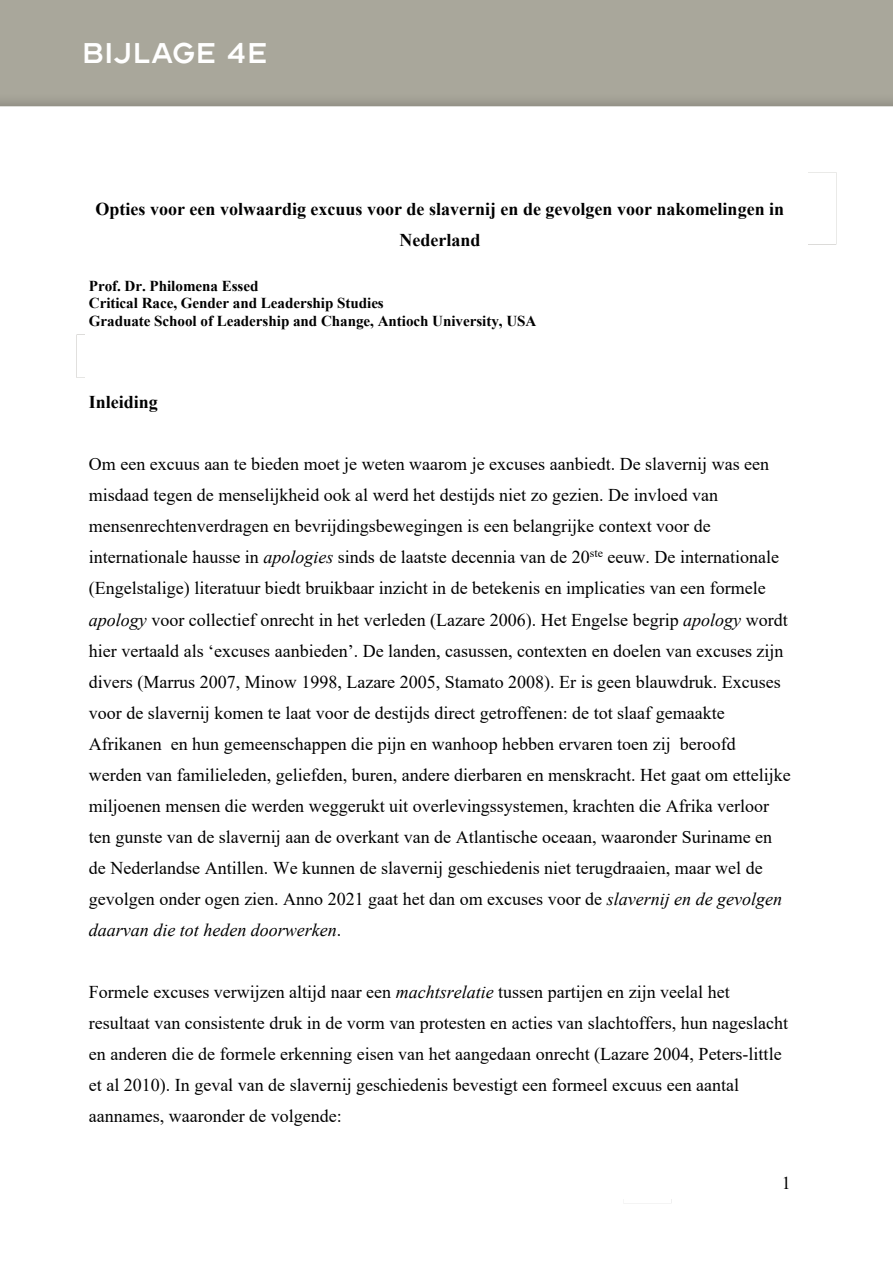
<style>
.page{position:relative;width:893px;height:1263px;background:#fff}
.page>*{position:absolute;margin:0;border:0;box-sizing:border-box;transform-origin:0 0}
.kop_bijlage{font:28.5px "Conneqt";letter-spacing:.01em;color:#fff}
.t1{font:18px/31px "Times New Roman";color:#000}
.t2{font:700 18px/30.9px "Times New Roman";color:#000;text-align:center}
.t3{font:700 15.15px/17.1px "Times New Roman";letter-spacing:-.005em;color:#000}
.s1{font-style:italic}
</style>
<div class="page">
<div style="left:0;top:0;width:893px;height:92px;background:#a9a79b"></div>
<p class="kop_bijlage" style="left:82px;top:34px;width:187px">BIJLAGE 4E</p>
<p class="t2" style="left:96px;top:193px;width:690px">Opties voor een volwaardig excuus voor de slavernij en de gevolgen voor nakomelingen in<br>Nederland</p>
<p class="t3" style="left:89px;top:277px;width:449px">Prof. Dr. Philomena Essed<br>Critical Race, Gender and Leadership Studies<br>Graduate School of Leadership and Change, Antioch University, USA</p>
<p class="t2" style="left:89px;top:386px;width:71px">Inleiding</p>
<p class="t1" style="left:89px;top:448px;width:703px">Om een excuus aan te bieden moet je weten waarom je excuses aanbiedt. De slavernij was een misdaad tegen de menselijkheid ook al werd het destijds niet zo gezien. De invloed van mensenrechtenverdragen en bevrijdingsbewegingen is een belangrijke context voor de internationale hausse in <span class="s1">apologies</span> sinds de laatste decennia van de 20<sup>ste</sup> eeuw. De internationale (Engelstalige) literatuur biedt bruikbaar inzicht in de betekenis en implicaties van een formele <span class="s1">apology</span> voor collectief onrecht in het verleden (Lazare 2006). Het Engelse begrip <span class="s1">apology</span> wordt hier vertaald als ‘excuses aanbieden’. De landen, casussen, contexten en doelen van excuses zijn divers (Marrus 2007, Minow 1998, Lazare 2005, Stamato 2008). Er is geen blauwdruk. Excuses voor de slavernij komen te laat voor de destijds direct getroffenen: de tot slaaf gemaakte Afrikanen en hun gemeenschappen die pijn en wanhoop hebben ervaren toen zij beroofd werden van familieleden, geliefden, buren, andere dierbaren en menskracht. Het gaat om ettelijke miljoenen mensen die werden weggerukt uit overlevingssystemen, krachten die Afrika verloor ten gunste van de slavernij aan de overkant van de Atlantische oceaan, waaronder Suriname en de Nederlandse Antillen. We kunnen de slavernij geschiedenis niet terugdraaien, maar wel de gevolgen onder ogen zien. Anno 2021 gaat het dan om excuses voor de <span class="s1">slavernij en de gevolgen daarvan die tot heden doorwerken</span>.</p>
<p class="t1" style="left:89px;top:976px;width:701px">Formele excuses verwijzen altijd naar een <span class="s1">machtsrelatie</span> tussen partijen en zijn veelal het resultaat van consistente druk in de vorm van protesten en acties van slachtoffers, hun nageslacht en anderen die de formele erkenning eisen van het aangedaan onrecht (Lazare 2004, Peters-little et al 2010). In geval van de slavernij geschiedenis bevestigt een formeel excuus een aantal aannames, waaronder de volgende:</p>
<p class="t1" style="left:782px;top:1167px;width:10px">1</p>
</div>
